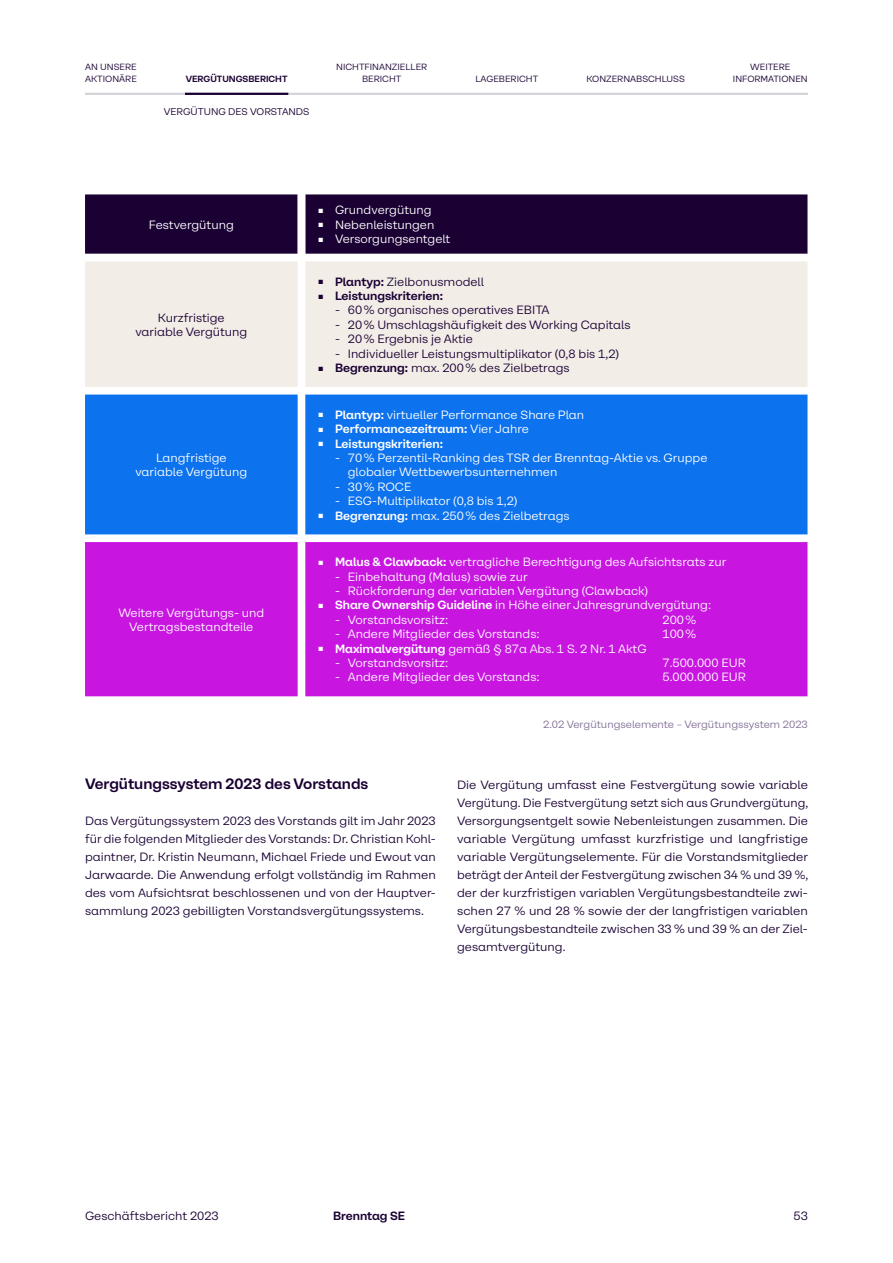
<style>
.page{position:relative;width:893px;height:1263px;background:#fff}
.page>*{position:absolute;margin:0;border:0;box-sizing:border-box;transform-origin:0 0}
.t1{font:700 15px "Brenntag Sans";color:#1a0033}
.t2{font:12px/18px "Brenntag Sans";color:#1a0033;text-align:justify}
.t3{font:12px/14.4px "Brenntag Sans";color:#fff;text-align:center}
.t4{font:700 12px "Brenntag Sans";color:#fff}
.t5{font:700 12px "Brenntag Sans";color:#1a0033}
.t6{font:10.5px "Brenntag Sans";color:#826f95}
.t7{font:9.75px "Brenntag Sans";color:#1a0033}
.t8{font:9px/11.7px "Brenntag Sans";color:#1a0033;text-align:center}
.t9{font:700 9px "Brenntag Sans";color:#1a0033}
.s1{font-size:6px}
.s2{font-weight:700}
.s3{font-weight:400;font-size:6px}
.s4{font-weight:400}
</style>
<div class="page">
<hr style="left:85px;top:93px;width:723px;height:2px;background:#d6d2da">
<svg style="left:85px;top:194px;width:722px;height:341px;fill:#1a0033"></svg>
<div style="left:85px;top:261px;width:722px;height:126px;background:#f2ede7"></div>
<div style="left:85px;top:395px;width:722px;height:139px;background:#0c72ed"></div>
<div style="left:85px;top:542px;width:722px;height:154px;background:#c815e0"></div>
<hr style="left:185px;top:93px;width:103px;height:2px;background:#1a0033">
<p class="t8" style="left:85px;top:61px;width:53px;text-align:left">AN UNSERE<br>AKTIONÄRE</p>
<p class="t8" style="left:336px;top:61px;width:93px">NICHTFINANZIELLER<br>BERICHT</p>
<p class="t8" style="left:475px;top:72px;width:64px">LAGEBERICHT</p>
<p class="t8" style="left:586px;top:72px;width:100px">KONZERNABSCHLUSS</p>
<p class="t8" style="left:733px;top:61px;width:76px">WEITERE<br>INFORMATIONEN</p>
<p class="t9" style="left:186px;top:72px;width:103px">VERGÜTUNGSBERICHT</p>
<p class="t7" style="left:164px;top:104px;width:147px">VERGÜTUNG DES VORSTANDS</p>
<p class="t3" style="left:149px;top:216px;width:86px">Festvergütung</p>
<p class="t2" style="left:135px;top:309px;width:113px;line-height:14.4px;text-align:center">Kurzfristige variable Vergütung</p>
<p class="t3" style="left:135px;top:450px;width:113px">Langfristige variable Vergütung</p>
<p class="t3" style="left:118px;top:604px;width:148px">Weitere Vergütungs- und<br>Vertragsbestandteile</p>
<p class="t3" style="left:318px;top:202px;width:115px"><span class="s1">■</span> Grundvergütung</p>
<p class="t3" style="left:318px;top:216px;width:118px"><span class="s1">■</span> Nebenleistungen</p>
<p class="t3" style="left:318px;top:231px;width:134px"><span class="s1">■</span> Versorgungsentgelt</p>
<p class="t2" style="left:318px;top:271px;width:168px"><span class="s1">■</span> <span class="s2">Plantyp:</span> Zielbonusmodell</p>
<p class="t5" style="left:318px;top:287px;width:127px"><span class="s3">■</span> Leistungskriterien:</p>
<p class="t2" style="left:335px;top:300px;width:216px">- 60 % organisches operatives EBITA</p>
<p class="t2" style="left:335px;top:315px;width:297px">- 20 % Umschlagshäufigkeit des Working Capitals</p>
<p class="t2" style="left:335px;top:329px;width:139px">- 20 % Ergebnis je Aktie</p>
<p class="t2" style="left:335px;top:343px;width:286px">- Individueller Leistungsmultiplikator (0,8 bis 1,2)</p>
<p class="t2" style="left:318px;top:358px;width:253px"><span class="s1">■</span> <span class="s2">Begrenzung:</span> max. 200 % des Zielbetrags</p>
<p class="t3" style="left:318px;top:406px;width:268px"><span class="s1">■</span> <span class="s2">Plantyp:</span> virtueller Performance Share Plan</p>
<p class="t4" style="left:318px;top:420px;width:212px"><span class="s3">■</span> Performancezeitraum: <span class="s4">Vier Jahre</span></p>
<p class="t4" style="left:318px;top:434px;width:127px"><span class="s3">■</span> Leistungskriterien:</p>
<p class="t3" style="left:348px;top:450px;width:361px;text-align:left;text-indent:-13px">- 70 % Perzentil-Ranking des TSR der Brenntag-Aktie vs. Gruppe globaler Wettbewerbsunternehmen</p>
<p class="t3" style="left:335px;top:478px;width:78px">- 30 % ROCE</p>
<p class="t3" style="left:335px;top:493px;width:184px">- ESG-Multiplikator (0,8 bis 1,2)</p>
<p class="t3" style="left:318px;top:507px;width:253px"><span class="s1">■</span> <span class="s2">Begrenzung:</span> max. 250 % des Zielbetrags</p>
<p class="t3" style="left:318px;top:554px;width:410px"><span class="s1">■</span> <span class="s2">Malus &amp; Clawback:</span> vertragliche Berechtigung des Aufsichtsrats zur</p>
<p class="t3" style="left:335px;top:568px;width:194px">- Einbehaltung (Malus) sowie zur</p>
<p class="t3" style="left:335px;top:583px;width:315px">- Rückforderung der variablen Vergütung (Clawback)</p>
<p class="t3" style="left:318px;top:597px;width:395px"><span class="s1">■</span> <span class="s2">Share Ownership Guideline</span> in Höhe einer Jahresgrundvergütung:</p>
<p class="t3" style="left:335px;top:611px;width:115px">- Vorstandsvorsitz:</p>
<p class="t3" style="left:662px;top:611px;width:35px">200 %</p>
<p class="t3" style="left:335px;top:626px;width:206px">- Andere Mitglieder des Vorstands:</p>
<p class="t3" style="left:662px;top:626px;width:35px">100 %</p>
<p class="t3" style="left:318px;top:640px;width:330px"><span class="s1">■</span> <span class="s2">Maximalvergütung</span> gemäß § 87a Abs. 1 S. 2 Nr. 1 AktG</p>
<p class="t3" style="left:335px;top:655px;width:115px">- Vorstandsvorsitz:</p>
<p class="t3" style="left:662px;top:655px;width:85px">7.500.000 EUR</p>
<p class="t3" style="left:335px;top:669px;width:206px">- Andere Mitglieder des Vorstands:</p>
<p class="t3" style="left:662px;top:669px;width:85px">5.000.000 EUR</p>
<p class="t6" style="left:543px;top:716px;width:266px">2.02 Vergütungselemente – Vergütungssystem 2023</p>
<p class="t1" style="left:85px;top:772px;width:285px">Vergütungssystem 2023 des Vorstands</p>
<p class="t2" style="left:85px;top:810px;width:352px">Das Vergütungssystem 2023 des Vorstands gilt im Jahr 2023 für die folgenden Mitglieder des Vorstands: Dr. Christian Kohl&shy;paintner, Dr. Kristin Neumann, Michael Friede und Ewout van Jarwaarde. Die Anwendung erfolgt vollständig im Rahmen des vom Aufsichtsrat beschlossenen und von der Hauptver&shy;sammlung 2023 gebilligten Vorstandsvergütungssystems.</p>
<p class="t2" style="left:457px;top:774px;width:353px">Die Vergütung umfasst eine Festvergütung sowie variable Vergütung. Die Festvergütung setzt sich aus Grundvergütung, Versorgungsentgelt sowie Nebenleistungen zusammen. Die variable Vergütung umfasst kurzfristige und langfristige variable Vergütungselemente. Für die Vorstandsmitglieder beträgt der Anteil der Festvergütung zwischen 34 % und 39 %, der der kurzfristigen variablen Vergütungsbestandteile zwi&shy;schen 27 % und 28 % sowie der der langfristigen variablen Vergütungsbestandteile zwischen 33 % und 39 % an der Ziel&shy;gesamtvergütung.</p>
<p class="t2" style="left:85px;top:1206px;width:135px">Geschäftsbericht 2023</p>
<p class="t5" style="left:333px;top:1207px;width:74px">Brenntag SE</p>
<p class="t2" style="left:793px;top:1206px;width:16px">53</p>
</div>
